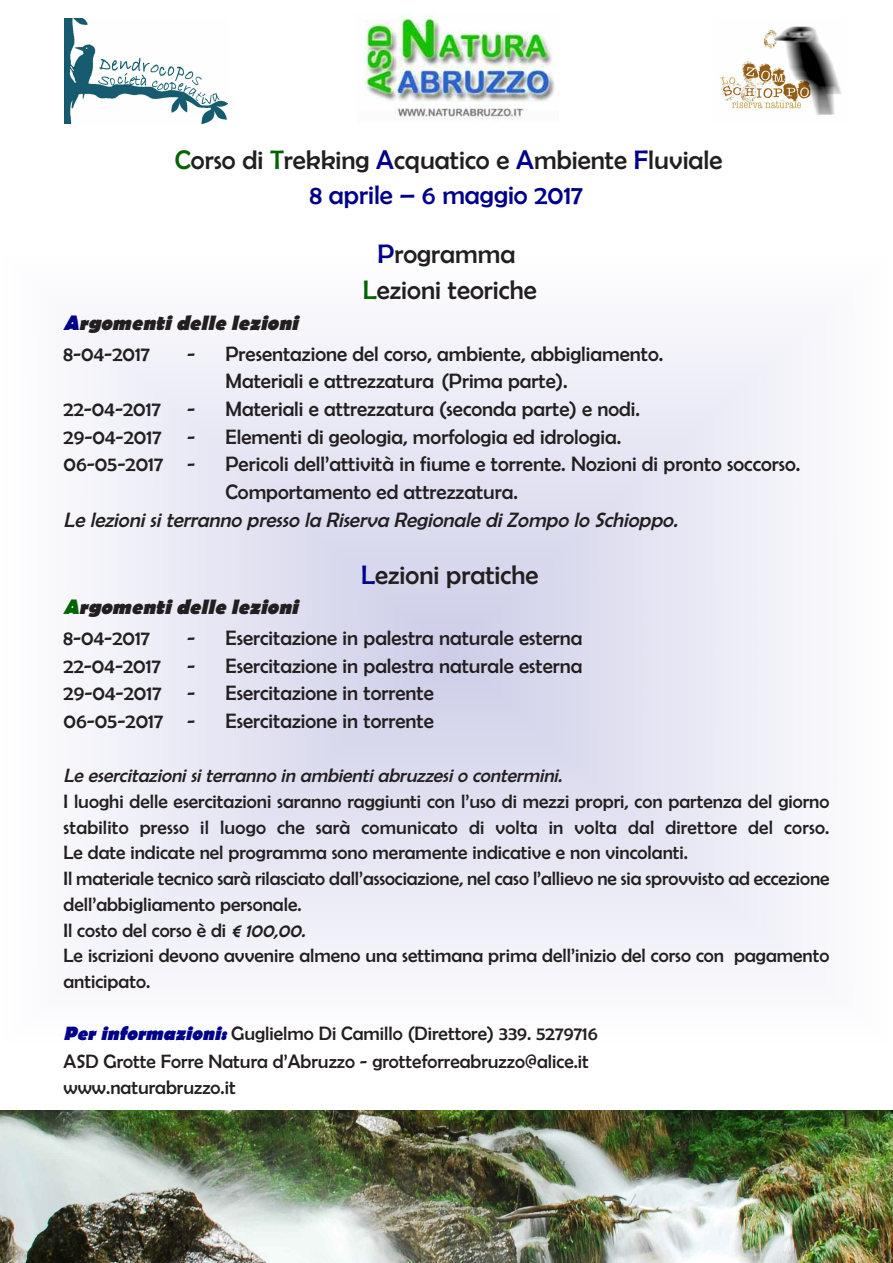
<style>
.page{position:relative;width:893px;height:1263px;background:#fff}
.page>*{position:absolute;margin:0;border:0;box-sizing:border-box;transform-origin:0 0}
.t1{font:27px/35.5px "Berlin Sans FB";color:#231f20;text-align:center}
.t2{font:21px/27.8px "Berlin Sans FB";color:#231f20}
.t3{font:italic 21px "Berlin Sans FB";color:#231f20}
.t4{font:italic 700 21px/30.9px "Berlin Sans FB";color:#231f20}
.t5{font:19.5px/25.7px "Berlin Sans FB";color:#231f20}
.t6{font:italic 19.5px "Berlin Sans FB";color:#231f20}
.s1{color:#006400}
.s2{color:#00008b}
.s3{font-weight:400;font-style:normal}
.s4{font-style:italic}
.s5{font-weight:700;font-style:italic;color:#00008b}
</style>
<div class="page">
<svg style="left:91px;top:335px;width:712px;height:631px"></svg>
<img style="left:365px;top:14px;width:190px;height:105px">
<img style="left:720px;top:26px;width:122px;height:89px">
<img style="left:64px;top:19px;width:163px;height:104px">
<img style="left:0;top:1110px;width:893px;height:152px">
<h1 class="t1" style="left:175px;top:141px;width:549px"><span class="s1">C</span>orso di <span class="s1">T</span>rekking <span class="s2">A</span>cquatico e <span class="s2">A</span>mbiente <span class="s2">F</span>luviale<br><span class="s2">8 aprile – 6 maggio 2017</span></h1>
<h1 class="t1" style="left:363px;top:236px;width:175px"><span class="s2">P</span>rogramma<br><span class="s1">L</span>ezioni teoriche</h1>
<p class="t4" style="left:64px;top:307px;width:242px"><span class="s2">A</span>rgomenti delle lezioni<br><span class="s3">8-04-2017</span></p>
<p class="t2" style="left:226px;top:339px;width:439px;text-indent:-38px">- Presentazione del corso, ambiente, abbigliamento.<br>Materiali e attrezzatura (Prima parte).</p>
<p class="t2" style="left:64px;top:395px;width:578px;text-indent:124px">- Materiali e attrezzatura (seconda parte) e nodi.<br>29-04-2017 -</p>
<p class="t2" style="left:64px;top:395px;width:99px">22-04-2017</p>
<p class="t2" style="left:226px;top:422px;width:397px">Elementi di geologia, morfologia ed idrologia.</p>
<p class="t2" style="left:64px;top:450px;width:133px">06-05-2017 -</p>
<p class="t2" style="left:226px;top:450px;width:576px">Pericoli dell’attività in fiume e torrente. Nozioni di pronto soccorso.<br>Comportamento ed attrezzatura.</p>
<p class="t3" style="left:64px;top:507px;width:620px">Le lezioni si terranno presso la Riserva Regionale di Zompo lo Schioppo.</p>
<h1 class="t1" style="left:361px;top:556px;width:179px"><span class="s2">L</span>ezioni pratiche</h1>
<p class="t4" style="left:64px;top:591px;width:242px"><span class="s1">A</span>rgomenti delle lezioni<br><span class="s3">8-04-2017</span></p>
<p class="t2" style="left:187px;top:624px;width:397px">- Esercitazione in palestra naturale esterna</p>
<p class="t2" style="left:64px;top:652px;width:520px;text-indent:124px">- Esercitazione in palestra naturale esterna<br>29-04-2017 -</p>
<p class="t2" style="left:64px;top:652px;width:99px">22-04-2017</p>
<p class="t2" style="left:226px;top:679px;width:210px">Esercitazione in torrente</p>
<p class="t2" style="left:64px;top:707px;width:133px">06-05-2017 -</p>
<p class="t2" style="left:226px;top:707px;width:210px">Esercitazione in torrente</p>
<p class="t6" style="left:64px;top:764px;width:505px">Le esercitazioni si terranno in ambienti abruzzesi o contermini.</p>
<p class="t5" style="left:63px;top:788px;width:767px">I luoghi delle esercitazioni saranno raggiunti con l’uso di mezzi propri, con partenza del giorno stabilito presso il luogo che sarà comunicato di volta in volta dal direttore del corso.<br>Le date indicate nel programma sono meramente indicative e non vincolanti.<br>Il materiale tecnico sarà rilasciato dall’associazione, nel caso l’allievo ne sia sprovvisto ad eccezione dell’abbigliamento personale.<br>Il costo del corso è di <span class="s4">€100,00.<br></span>Le iscrizioni devono avvenire almeno una settimana prima dell’inizio del corso con pagamento anticipato.</p>
<p class="t5" style="left:64px;top:1018px;width:536px;line-height:28.8px"><span class="s5">Perinformazioni:</span>Guglielmo Di Camillo (Direttore) 339. 5279716<br>ASD Grotte Forre Natura d’Abruzzo - grotteforreabruzzo@alice.it</p>
<p class="t5" style="left:63px;top:1074px;width:174px">www.naturabruzzo.it</p>
</div>
